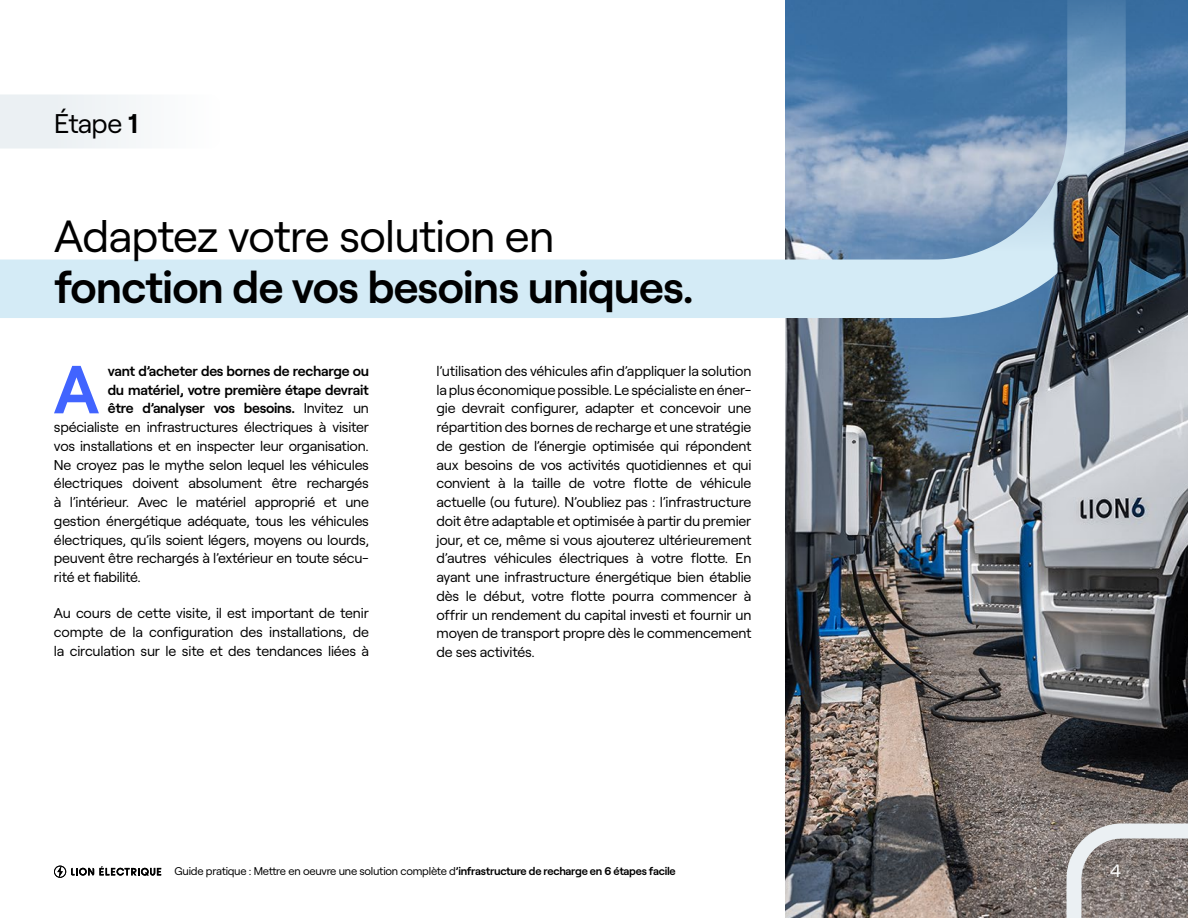
<style>
.page{position:relative;width:1188px;height:918px;background:#fff}
.page>*{position:absolute;margin:0;border:0;box-sizing:border-box;transform-origin:0 0}
.t1{font:600 67.8px "Roobert LE";color:#4164ff}
.t2{font:600 45px "Roobert LE";letter-spacing:-.015em;color:#000}
.t3{font:45px "Roobert LE";letter-spacing:-.015em;color:#000}
.t4{font:27px "Roobert LE";letter-spacing:-.02em;color:#000}
.t5{font:18px "Roobert LE";color:#fff}
.t6{font:14.25px/18.8px "Roobert LE";letter-spacing:-.015em;color:#000;text-align:justify}
.t7{font:600 14.25px "Roobert LE";letter-spacing:-.015em;color:#000}
.t8{font:11.25px "Roobert LE";letter-spacing:-.02em;color:#000}
.s1{font-weight:600}
.s2{font-weight:400}
</style>
<div class="page">
<img style="left:785px;top:0;width:403px;height:918px">
<svg style="left:0;top:0;width:1139px;height:329px"></svg>
<svg style="left:0;top:95px;width:220px;height:54px"></svg>
<svg style="left:54px;top:866px;width:107px;height:12px"></svg>
<svg style="left:1059px;top:816px;width:129px;height:102px;background:#9a9391"></svg>
<h3 class="t4" style="left:54px;top:103px;width:86px">Étape <span class="s1">1</span></h3>
<h2 class="t3" style="left:54px;top:202px;width:502px">Adaptez votre solution en</h2>
<h2 class="t2" style="left:54px;top:252px;width:641px">fonction de vos besoins uniques.</h2>
<h1 class="t1" style="left:54px;top:337px;width:47px">A</h1>
<p class="t7" style="left:108px;top:360px;width:263px">vant d’acheter des bornes de recharge ou</p>
<p class="t7" style="left:108px;top:379px;width:263px">du matériel, votre première étape devrait</p>
<p class="t7" style="left:108px;top:397px;width:263px">être d’analyser vos besoins. <span class="s2">Invitez un</span></p>
<p class="t6" style="left:54px;top:417px;width:317px">spécialiste en infrastructures électriques à visiter</p>
<p class="t6" style="left:54px;top:435px;width:317px">vos installations et en inspecter leur organisation.</p>
<p class="t6" style="left:54px;top:454px;width:316px">Ne croyez pas le mythe selon lequel les véhicules</p>
<p class="t6" style="left:54px;top:473px;width:316px">électriques doivent absolument être rechargés</p>
<p class="t6" style="left:54px;top:492px;width:316px">à l’intérieur. Avec le matériel approprié et une</p>
<p class="t6" style="left:54px;top:510px;width:317px">gestion énergétique adéquate, tous les véhicules</p>
<p class="t6" style="left:54px;top:529px;width:317px">électriques, qu’ils soient légers, moyens ou lourds,</p>
<p class="t6" style="left:54px;top:548px;width:316px">peuvent être rechargés à l’extérieur en toute sécu-</p>
<p class="t6" style="left:54px;top:567px;width:88px">rité et fiabilité.</p>
<p class="t6" style="left:54px;top:603px;width:316px">Au cours de cette visite, il est important de tenir compte de la configuration des installations, de la circulation sur le site et des tendances liées à</p>
<p class="t6" style="left:436px;top:360px;width:317px">l’utilisation des véhicules afin d’appliquer la solution la plus économique possible. Le spécialiste en éner&shy;gie devrait configurer, adapter et concevoir une répartition des bornes de recharge et une stratégie de gestion de l’énergie optimisée qui répondent aux besoins de vos activités quotidiennes et qui convient à la taille de votre flotte de véhicule actuelle (ou future). N’oubliez pas : l’infrastructure doit être adaptable et optimisée à partir du premier jour, et ce, même si vous ajouterez ultérieurement d’autres véhicules électriques à votre flotte. En ayant une infrastructure énergétique bien établie dès le début, votre flotte pourra commencer à offrir un rendement du capital investi et fournir un moyen de transport propre dès le commencement de ses activités.</p>
<p class="t8" style="left:175px;top:863px;width:503px">Guide pratique : Mettre en oeuvre une solution complète d<span class="s1">’infrastructure de recharge en 6 étapes facile</span></p>
<p class="t5" style="left:1110px;top:857px;width:13px">4</p>
</div>
